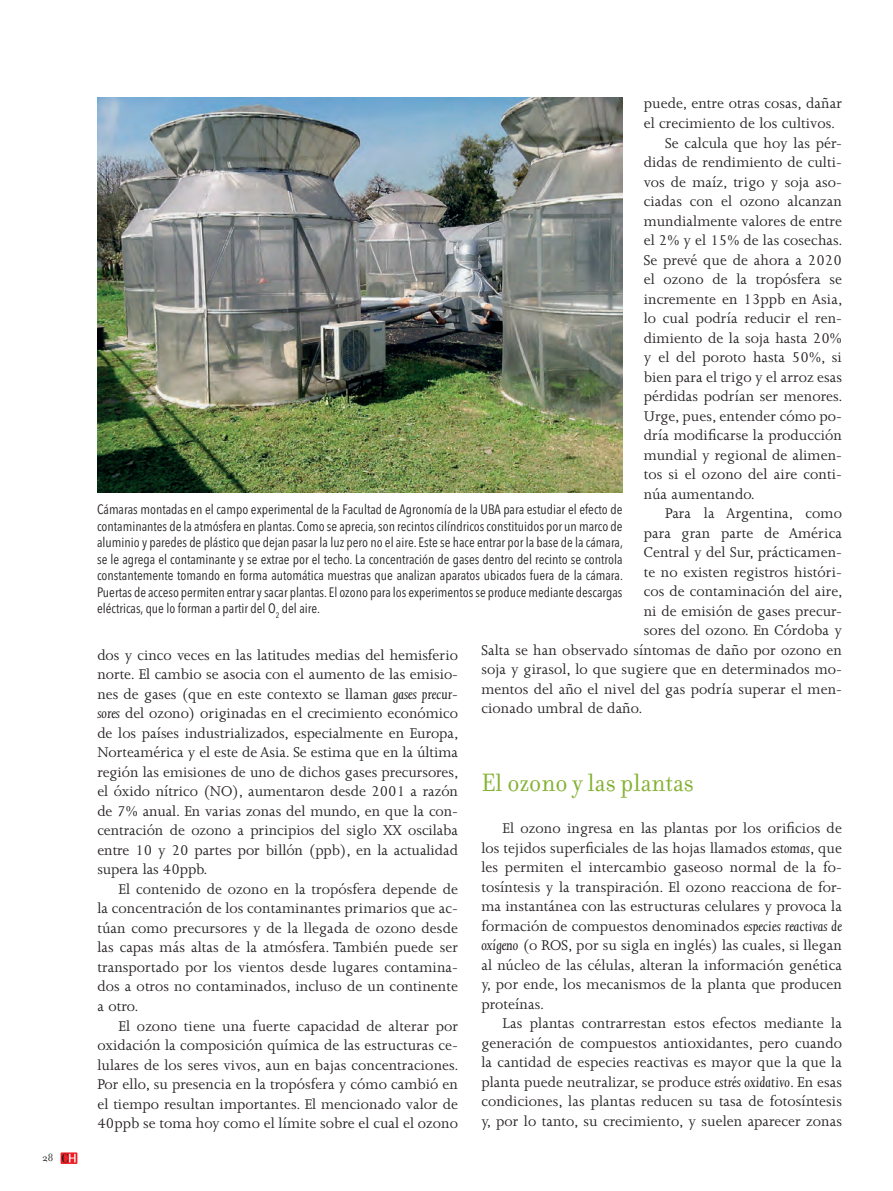
<style>
.page{position:relative;width:893px;height:1191px;background:#fff}
.page>*{position:absolute;margin:0;border:0;box-sizing:border-box;transform-origin:0 0}
._1_línea_Subtítulos{font:27px "Filosofia";letter-spacing:.005em;color:#84b133;scale:.95 1}
.Txt_gral{font:16.2px/19.5px "Joanna MT Std";letter-spacing:.005em;color:#231f20;text-align:justify}
.Epígrafes{font:condensed 13.5px/16.5px "Avenir Next LT Pro";color:#231f20;text-align:justify}
.t1{font:11.25px "Filosofia";color:#231f20}
.s1{font-style:italic}
</style>
<div class="page">
<img style="left:97px;top:98px;width:525px;height:394px">
<svg style="left:61px;top:1152px;width:16px;height:12px"></svg>
<svg style="left:62px;top:1153px;width:14px;height:9px"></svg>
<p class="t1" style="left:43px;top:1151px;width:12px">28</p>
<p class="Txt_gral" style="left:644px;top:94px;width:200px">puede, entre otras cosas, dañar el crecimiento de los cultivos.</p>
<p class="Txt_gral" style="left:644px;top:133px;width:200px;text-indent:21px">Se calcula que hoy las pér&shy;didas de rendimiento de culti&shy;vos de maíz, trigo y soja aso&shy;ciadas con el ozono alcanzan mundialmente valores de entre el 2% y el 15% de las cosechas.<br>Se prevé que de ahora a 2020 el ozono de la tropósfera se incremente en 13ppb en Asia, lo cual podría reducir el ren&shy;dimiento de la soja hasta 20% y el del poroto hasta 50%, si bien para el trigo y el arroz esas pérdidas podrían ser menores.<br>Urge, pues, entender cómo po&shy;dría modificarse la producción mundial y regional de alimen&shy;tos si el ozono del aire conti&shy;núa aumentando.</p>
<p class="Txt_gral" style="left:665px;top:504px;width:178px">Para la Argentina, como</p>
<p class="Txt_gral" style="left:644px;top:523px;width:200px">para gran parte de América</p>
<p class="Txt_gral" style="left:644px;top:543px;width:200px">Central y del Sur, prácticamen-</p>
<p class="Txt_gral" style="left:644px;top:562px;width:200px">te no existen registros históri-</p>
<p class="Txt_gral" style="left:644px;top:582px;width:200px">cos de contaminación del aire,</p>
<p class="Txt_gral" style="left:644px;top:601px;width:200px">ni de emisión de gases precur-</p>
<p class="Txt_gral" style="left:644px;top:621px;width:200px">sores del ozono. En Córdoba y</p>
<p class="Txt_gral" style="left:481px;top:640px;width:362px">Salta se han observado síntomas de daño por ozono en</p>
<p class="Txt_gral" style="left:481px;top:660px;width:362px">soja y girasol, lo que sugiere que en determinados mo-</p>
<p class="Txt_gral" style="left:481px;top:679px;width:362px">mentos del año el nivel del gas podría superar el men-</p>
<p class="Txt_gral" style="left:481px;top:699px;width:163px">cionado umbral de daño.</p>
<p class="Epígrafes" style="left:97px;top:501px;width:527px">Cámaras montadas en el campo experimental de la Facultad de Agronomía de la UBA para estudiar el efecto de contaminantes de la atmósfera en plantas. Como se aprecia, son recintos cilíndricos constituidos por un marco de aluminio y paredes de plástico que dejan pasar la luz pero no el aire. Este se hace entrar por la base de la cámara, se le agrega el contaminante y se extrae por el techo. La concentración de gases dentro del recinto se controla constantemente tomando en forma automática muestras que analizan aparatos ubicados fuera de la cámara.<br>Puertas de acceso permiten entrar y sacar plantas. El ozono para los experimentos se produce mediante descargas eléctricas, que lo forman a partir del O<sub>2</sub> del aire.</p>
<p class="Txt_gral" style="left:97px;top:645px;width:363px">dos y cinco veces en las latitudes medias del hemisferio norte. El cambio se asocia con el aumento de las emisio&shy;nes de gases (que en este contexto se llaman <span class="s1">gases precur&shy;sores</span> del ozono) originadas en el crecimiento económico de los países industrializados, especialmente en Europa, Norteamérica y el este de Asia. Se estima que en la última región las emisiones de uno de dichos gases precursores, el óxido nítrico (NO), aumentaron desde 2001 a razón de 7% anual. En varias zonas del mundo, en que la con&shy;centración de ozono a principios del siglo XX oscilaba entre 10 y 20 partes por billón (ppb), en la actualidad supera las 40ppb.</p>
<p class="Txt_gral" style="left:97px;top:879px;width:362px;text-indent:21px">El contenido de ozono en la tropósfera depende de la concentración de los contaminantes primarios que ac&shy;túan como precursores y de la llegada de ozono desde las capas más altas de la atmósfera. También puede ser transportado por los vientos desde lugares contamina&shy;dos a otros no contaminados, incluso de un continente a otro.</p>
<p class="Txt_gral" style="left:97px;top:1016px;width:363px;text-indent:21px">El ozono tiene una fuerte capacidad de alterar por oxidación la composición química de las estructuras ce&shy;lulares de los seres vivos, aun en bajas concentraciones.<br>Por ello, su presencia en la tropósfera y cómo cambió en el tiempo resultan importantes. El mencionado valor de 40ppb se toma hoy como el límite sobre el cual el ozono</p>
<p class="_1_línea_Subtítulos" style="left:481px;top:768px;width:225px">El ozono y las plantas</p>
<p class="Txt_gral" style="left:481px;top:818px;width:362px;text-indent:21px">El ozono ingresa en las plantas por los orificios de los tejidos superficiales de las hojas llamados <span class="s1">estomas</span>, que les permiten el intercambio gaseoso normal de la fo&shy;tosíntesis y la transpiración. El ozono reacciona de for&shy;ma instantánea con las estructuras celulares y provoca la formación de compuestos denominados <span class="s1">especies reactivas de oxígeno</span> (o ROS, por su sigla en inglés) las cuales, si llegan al núcleo de las células, alteran la información genética y, por ende, los mecanismos de la planta que producen proteínas.</p>
<p class="Txt_gral" style="left:481px;top:1014px;width:362px;text-indent:21px">Las plantas contrarrestan estos efectos mediante la generación de compuestos antioxidantes, pero cuando la cantidad de especies reactivas es mayor que la que la planta puede neutralizar, se produce <span class="s1">estrés oxidativo</span>. En esas condiciones, las plantas reducen su tasa de fotosíntesis y, por lo tanto, su crecimiento, y suelen aparecer zonas</p>
</div>
